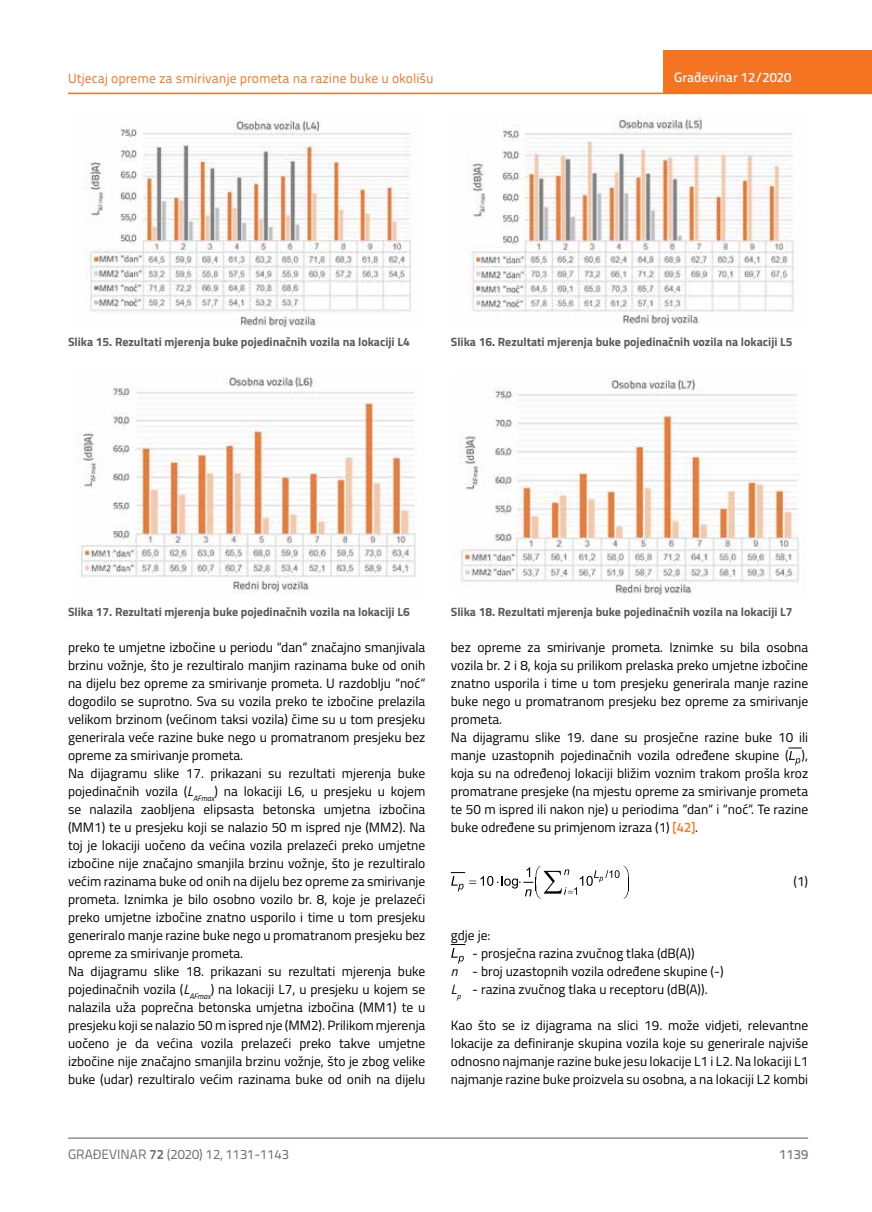
<style>
.page{position:relative;width:872px;height:1212px;background:#fff}
.page>*{position:absolute;margin:0;border:0;box-sizing:border-box;transform-origin:0 0}
.t1{font:13.5px/18px "Titillium";color:#000}
.t2{font:13.5px "Titillium Text 22 L";color:#f47421}
.t3{font:13.5px "Titillium Text 22 L";color:#6d6e71}
.t4{font:500 13.5px "Titillium Text 22 L";color:#fff}
.t5{font:500 13.5px "Titillium Text 22 L";color:#797a7d}
.t6{font:700 12px "Titillium";color:#58595b}
.s1{font-style:italic}
.s2{font-family:"Titillium Text 22 L";font-weight:500;color:#f47421}
.s3{font-weight:700}
</style>
<div class="page">
<hr style="left:68px;top:93px;width:804px;height:1px;background:#f47421">
<div style="left:663px;top:50px;width:209px;height:44px;background:#f47421"></div>
<hr style="left:68px;top:1138px;width:740px;height:1px;background:#58595b">
<svg style="left:789px;top:748px;width:12px;height:17px"></svg>
<svg style="left:451px;top:865px;width:178px;height:34px"></svg>
<svg style="left:451px;top:944px;width:14px;height:19px"></svg>
<img style="left:85px;top:119px;width:326px;height:208px">
<img style="left:467px;top:116px;width:327px;height:211px">
<img style="left:77px;top:376px;width:339px;height:218px">
<img style="left:459px;top:378px;width:340px;height:217px">
<p class="t2" style="left:68px;top:68px;width:367px">Utjecaj opreme za smirivanje prometa na razine buke u okolišu</p>
<p class="t4" style="left:674px;top:67px;width:118px">Građevinar 12/2020</p>
<p class="t6" style="left:68px;top:332px;width:343px">Slika 15. Rezultati mjerenja buke pojedinačnih vozila na lokaciji L4</p>
<p class="t6" style="left:451px;top:332px;width:343px">Slika 16. Rezultati mjerenja buke pojedinačnih vozila na lokaciji L5</p>
<p class="t6" style="left:68px;top:603px;width:343px">Slika 17. Rezultati mjerenja buke pojedinačnih vozila na lokaciji L6</p>
<p class="t6" style="left:451px;top:603px;width:343px">Slika 18. Rezultati mjerenja buke pojedinačnih vozila na lokaciji L7</p>
<p class="t1" style="left:68px;top:638px;width:359px">preko te umjetne izbočine u periodu “dan“ značajno smanjivala brzinu vožnje, što je rezultiralo manjim razinama buke od onih na dijelu bez opreme za smirivanje prometa. U razdoblju “noć“ dogodilo se suprotno. Sva su vozila preko te izbočine prelazila velikom brzinom (većinom taksi vozila) čime su u tom presjeku generirala veće razine buke nego u promatranom presjeku bez opreme za smirivanje prometa.<br>Na dijagramu slike 17. prikazani su rezultati mjerenja buke pojedinačnih vozila (<span class="s1">L</span><sub>AFmax</sub>) na lokaciji L6, u presjeku u kojem se nalazila zaobljena elipsasta betonska umjetna izbočina (MM1) te u presjeku koji se nalazio 50 m ispred nje (MM2). Na toj je lokaciji uočeno da većina vozila prelazeći preko umjetne izbočine nije značajno smanjila brzinu vožnje, što je rezultiralo većim razinama buke od onih na dijelu bez opreme za smirivanje prometa. Iznimka je bilo osobno vozilo br. 8, koje je prelazeći preko umjetne izbočine znatno usporilo i time u tom presjeku generiralo manje razine buke nego u promatranom presjeku bez opreme za smirivanje prometa.<br>Na dijagramu slike 18. prikazani su rezultati mjerenja buke pojedinačnih vozila (<span class="s1">L</span><sub>AFmax</sub>) na lokaciji L7, u presjeku u kojem se nalazila uža poprečna betonska umjetna izbočina (MM1) te u presjeku koji se nalazio 50 m ispred nje (MM2). Prilikom mjerenja uočeno je da većina vozila prelazeći preko takve umjetne izbočine nije značajno smanjila brzinu vožnje, što je zbog velike buke (udar) rezultiralo većim razinama buke od onih na dijelu</p>
<p class="t1" style="left:451px;top:638px;width:359px">bez opreme za smirivanje prometa. Iznimke su bila osobna vozila br. 2 i 8, koja su prilikom prelaska preko umjetne izbočine znatno usporila i time u tom presjeku generirala manje razine buke nego u promatranom presjeku bez opreme za smirivanje prometa.<br>Na dijagramu slike 19. dane su prosječne razine buke 10 ili manje uzastopnih pojedinačnih vozila određene skupine ( ), koja su na određenoj lokaciji bližim voznim trakom prošla kroz promatrane presjeke (na mjestu opreme za smirivanje prometa te 50 m ispred ili nakon nje) u periodima “dan“ i “noć“. Te razine buke određene su primjenom izraza (1) <span class="s2">[42]</span>.</p>
<p class="t1" style="left:793px;top:872px;width:16px">(1)</p>
<p class="t1" style="left:451px;top:926px;width:41px">gdje je:</p>
<p class="t1" style="left:451px;top:944px;width:274px;text-indent:21px">- prosječna razina zvučnog tlaka (dB(A))<br><span class="s1">n</span> - broj uzastopnih vozila određene skupine (-)<br><span class="s1">L</span><sub>p</sub> - razina zvučnog tlaka u receptoru (dB(A)).</p>
<p class="t1" style="left:451px;top:1016px;width:359px;text-align:justify">Kao što se iz dijagrama na slici 19. može vidjeti, relevantne lokacije za definiranje skupina vozila koje su generirale najviše odnosno najmanje razine buke jesu lokacije L1 i L2. Na lokaciji L1 najmanje razine buke proizvela su osobna, a na lokaciji L2 kombi</p>
<p class="t3" style="left:68px;top:1144px;width:222px">GRAĐEVINAR <span class="s3">72</span> (2020) 12, 1131-1143</p>
<p class="t5" style="left:779px;top:1144px;width:30px">1139</p>
</div>
